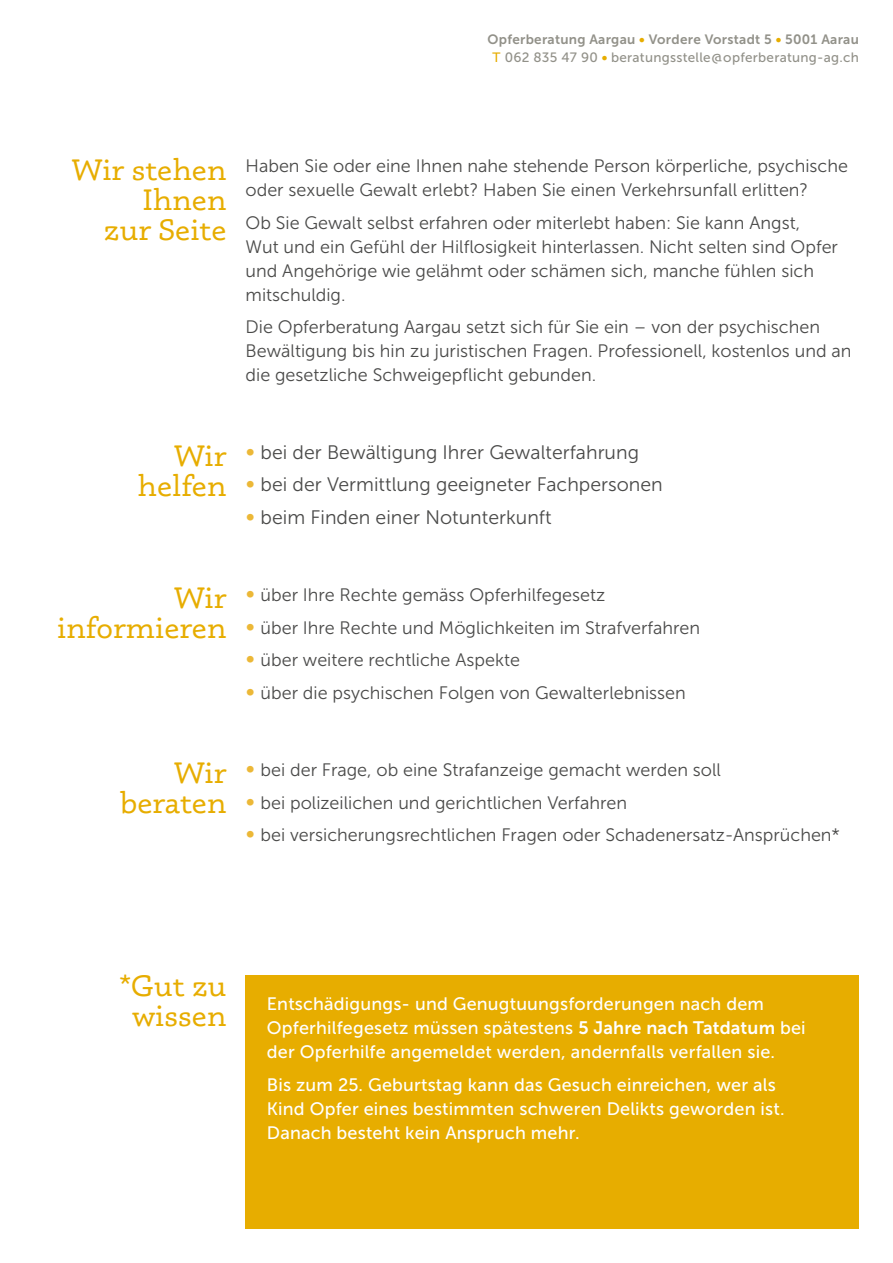
<style>
.page{position:relative;width:893px;height:1263px;background:#fff}
.page>*{position:absolute;margin:0;border:0;box-sizing:border-box;transform-origin:0 0}
.t1{font:30px/30px "Phoreus Cherokee";color:#e7ad00;text-align:right}
.t2{font:19.5px/32.5px "Museo Sans 300";color:#4a4a49}
.t3{font:18px/24px "Museo Sans 300";color:#4a4a49}
.t4{font:18px/24px "Museo Sans 500";letter-spacing:.01em;color:#fff}
.t5{font:13.5px "Museo Sans 500";letter-spacing:.02em;color:#929189}
.t6{font:13.5px "Museo Sans 700";letter-spacing:.02em;color:#929189}
.s1{color:#e7ad00}
.s2{font-family:"Museo Sans 700";color:#e7ad00}
.s3{color:#ecb837}
.s4{font-size:19.5px;color:#ecb837}
.s5{font-family:"Museo Sans 700"}
</style>
<div class="page">
<div style="left:246px;top:975px;width:613px;height:254px;background:#e7ad00"></div>
<p class="t6" style="left:488px;top:31px;width:373px">Opferberatung Aargau <span class="s1">•</span> Vordere Vorstadt 5 <span class="s1">•</span> 5001 Aarau</p>
<p class="t5" style="left:493px;top:50px;width:368px"><span class="s1">T</span> 062 835 47 90 <span class="s2">•</span> beratungsstelle @ opferberatung-ag.ch</p>
<h1 class="t1" style="left:72px;top:155px;width:156px">Wir stehen<br>Ihnen<br>zur Seite</h1>
<p class="t3" style="left:246px;top:154px;width:604px">Haben Sie oder eine Ihnen nahe stehende Person körperliche, psychische oder sexuelle Gewalt erlebt? Haben Sie einen Verkehrsunfall erlitten?</p>
<p class="t3" style="left:246px;top:211px;width:594px">Ob Sie Gewalt selbst erfahren oder miterlebt haben: Sie kann Angst,<br>Wut und ein Gefühl der Hilflosigkeit hinterlassen. Nicht selten sind Opfer und Angehörige wie gelähmt oder schämen sich, manche fühlen sich mitschuldig.</p>
<p class="t3" style="left:246px;top:315px;width:607px">Die Opferberatung Aargau setzt sich für Sie ein – von der psychischen<br>Bewältigung bis hin zu juristischen Fragen. Professionell, kostenlos und an die gesetzliche Schweigepflicht gebunden.</p>
<h1 class="t1" style="left:138px;top:440px;width:90px">Wir helfen</h1>
<p class="t2" style="left:246px;top:436px;width:419px"><span class="s3">∞</span> bei der Bewältigung Ihrer Gewalterfahrung<br><span class="s3">∞</span> bei der Vermittlung geeigneter Fachpersonen <span class="s3">∞</span> beim Finden einer Notunterkunft</p>
<h1 class="t1" style="left:57px;top:583px;width:171px">Wir informieren</h1>
<p class="t3" style="left:246px;top:579px;width:456px;line-height:32.5px"><span class="s4">∞</span> über Ihre Rechte gemäss Opferhilfegesetz<br><span class="s4">∞</span> über Ihre Rechte und Möglichkeiten im Strafverfahren <span class="s4">∞</span> über weitere rechtliche Aspekte<br><span class="s4">∞</span> über die psychischen Folgen von Gewalterlebnissen</p>
<h1 class="t1" style="left:120px;top:758px;width:108px">Wir beraten</h1>
<p class="t3" style="left:246px;top:754px;width:596px;line-height:32.5px"><span class="s4">∞</span> bei der Frage, ob eine Strafanzeige gemacht werden soll<br><span class="s4">∞</span> bei polizeilichen und gerichtlichen Verfahren<br><span class="s4">∞</span> bei versicherungsrechtlichen Fragen oder Schadenersatz-Ansprüchen*</p>
<h1 class="t1" style="left:119px;top:970px;width:109px;text-align:center">*Gut zu wissen</h1>
<p class="t4" style="left:267px;top:992px;width:540px">Entschädigungs- und Genugtuungsforderungen nach dem<br>Opferhilfegesetz müssen spätestens <span class="s5">5 Jahre nach Tatdatum</span> bei der Opferhilfe angemeldet werden, andernfalls verfallen sie.</p>
<p class="t4" style="left:267px;top:1072px;width:519px">Bis zum 25. Geburtstag kann das Gesuch einreichen, wer als<br>Kind Opfer eines bestimmten schweren Delikts geworden ist.<br>Danach besteht kein Anspruch mehr.</p>
</div>
